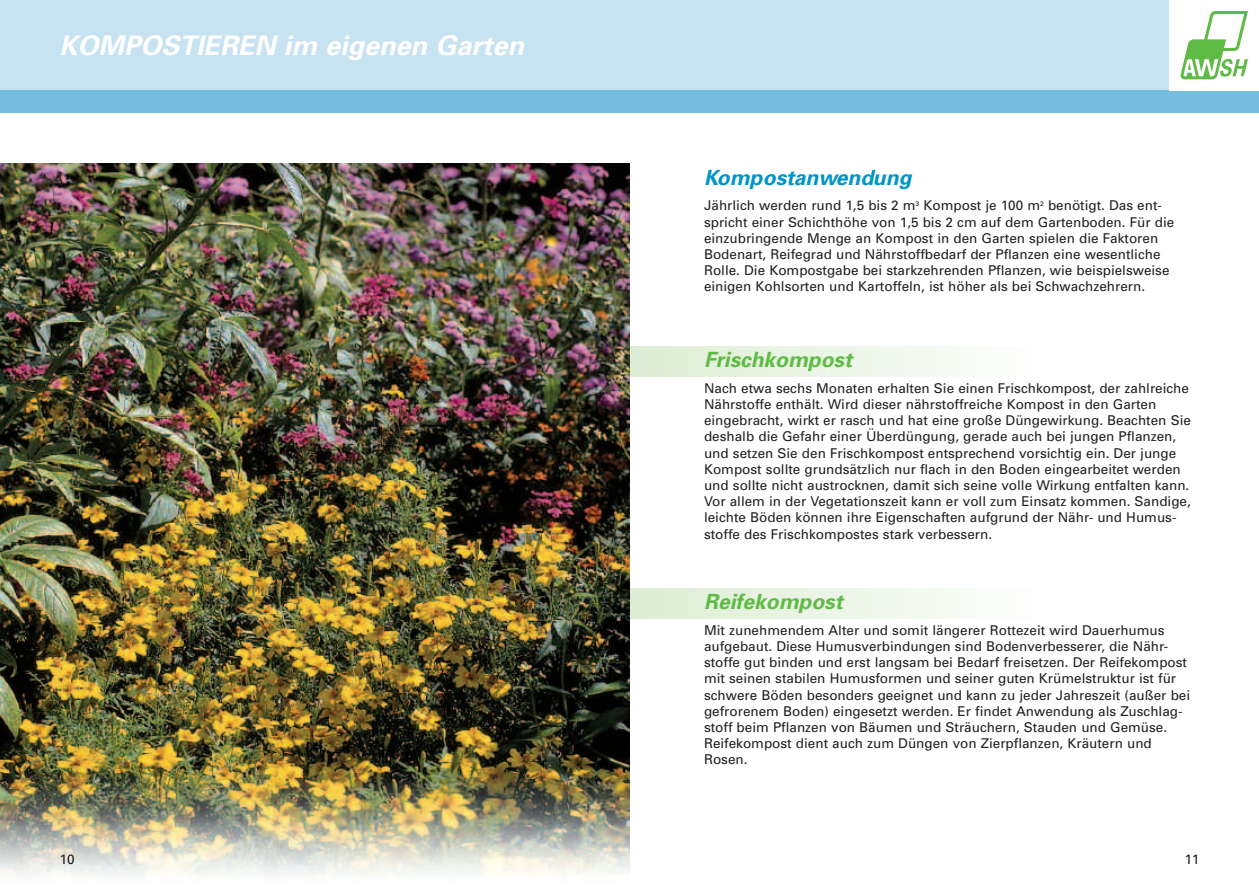
<style>
.page{position:relative;width:1259px;height:893px;background:#fff}
.page>*{position:absolute;margin:0;border:0;box-sizing:border-box;transform-origin:0 0}
.t1{font:italic 700 27px "Univers";color:#fff}
.t2{font:italic 700 21px "Univers";color:#60bb46}
.t3{font:italic 700 21px "Univers";color:#0094c9}
.t4{font:13.5px/16.2px "Univers";color:#231f20}
</style>
<div class="page">
<div style="left:629px;top:588px;width:413px;height:30px;background:linear-gradient(to right,#ddedd3,#fdfffe)"></div>
<div style="left:629px;top:347px;width:413px;height:29px;background:linear-gradient(to right,#ddedd3,#fdfffe)"></div>
<div style="left:0;top:90px;width:1259px;height:23px;background:#75bee0"></div>
<div style="left:0;top:0;width:1259px;height:90px;background:#c7e2f1"></div>
<div style="left:1169px;top:0;width:90px;height:90px;background:#fff"></div>
<svg style="left:1180px;top:11px;width:68px;height:68px"></svg>
<img style="left:0;top:163px;width:629px;height:712px">
<h1 class="t1" style="left:60px;top:36px;width:466px">KOMPOSTIEREN im eigenen Garten</h1>
<h2 class="t3" style="left:704px;top:169px;width:209px">Kompostanwendung</h2>
<p class="t4" style="left:704px;top:199px;width:472px">Jährlich werden rund 1,5 bis 2 m<sup>3</sup> Kompost je 100 m<sup>2</sup> benötigt. Das ent&shy;spricht einer Schichthöhe von 1,5 bis 2 cm auf dem Gartenboden. Für die einzubringende Menge an Kompost in den Garten spielen die Faktoren Bodenart, Reifegrad und Nährstoffbedarf der Pflanzen eine wesentliche Rolle. Die Kompostgabe bei starkzehrenden Pflanzen, wie beispielsweise einigen Kohlsorten und Kartoffeln, ist höher als bei Schwachzehrern.</p>
<h2 class="t2" style="left:704px;top:352px;width:150px">Frischkompost</h2>
<p class="t4" style="left:704px;top:381px;width:488px">Nach etwa sechs Monaten erhalten Sie einen Frischkompost, der zahlreiche Nährstoffe enthält. Wird dieser nährstoffreiche Kompost in den Garten eingebracht, wirkt er rasch und hat eine große Düngewirkung. Beachten Sie deshalb die Gefahr einer Überdüngung, gerade auch bei jungen Pflanzen, und setzen Sie den Frischkompost entsprechend vorsichtig ein. Der junge Kompost sollte grundsätzlich nur flach in den Boden eingearbeitet werden und sollte nicht austrocknen, damit sich seine volle Wirkung entfalten kann.<br>Vor allem in der Vegetationszeit kann er voll zum Einsatz kommen. Sandige, leichte Böden können ihre Eigenschaften aufgrund der Nähr- und Humus&shy;stoffe des Frischkompostes stark verbessern.</p>
<h2 class="t2" style="left:704px;top:594px;width:140px">Reifekompost</h2>
<p class="t4" style="left:704px;top:623px;width:487px">Mit zunehmendem Alter und somit längerer Rottezeit wird Dauerhumus aufgebaut. Diese Humusverbindungen sind Bodenverbesserer, die Nähr&shy;stoffe gut binden und erst langsam bei Bedarf freisetzen. Der Reifekompost mit seinen stabilen Humusformen und seiner guten Krümelstruktur ist für schwere Böden besonders geeignet und kann zu jeder Jahreszeit (außer bei gefrorenem Boden) eingesetzt werden. Er findet Anwendung als Zuschlag&shy;stoff beim Pflanzen von Bäumen und Sträuchern, Stauden und Gemüse.<br>Reifekompost dient auch zum Düngen von Zierpflanzen, Kräutern und Rosen.</p>
<p class="t4" style="left:60px;top:853px;width:17px">10</p>
<p class="t4" style="left:1184px;top:853px;width:17px">11</p>
</div>
